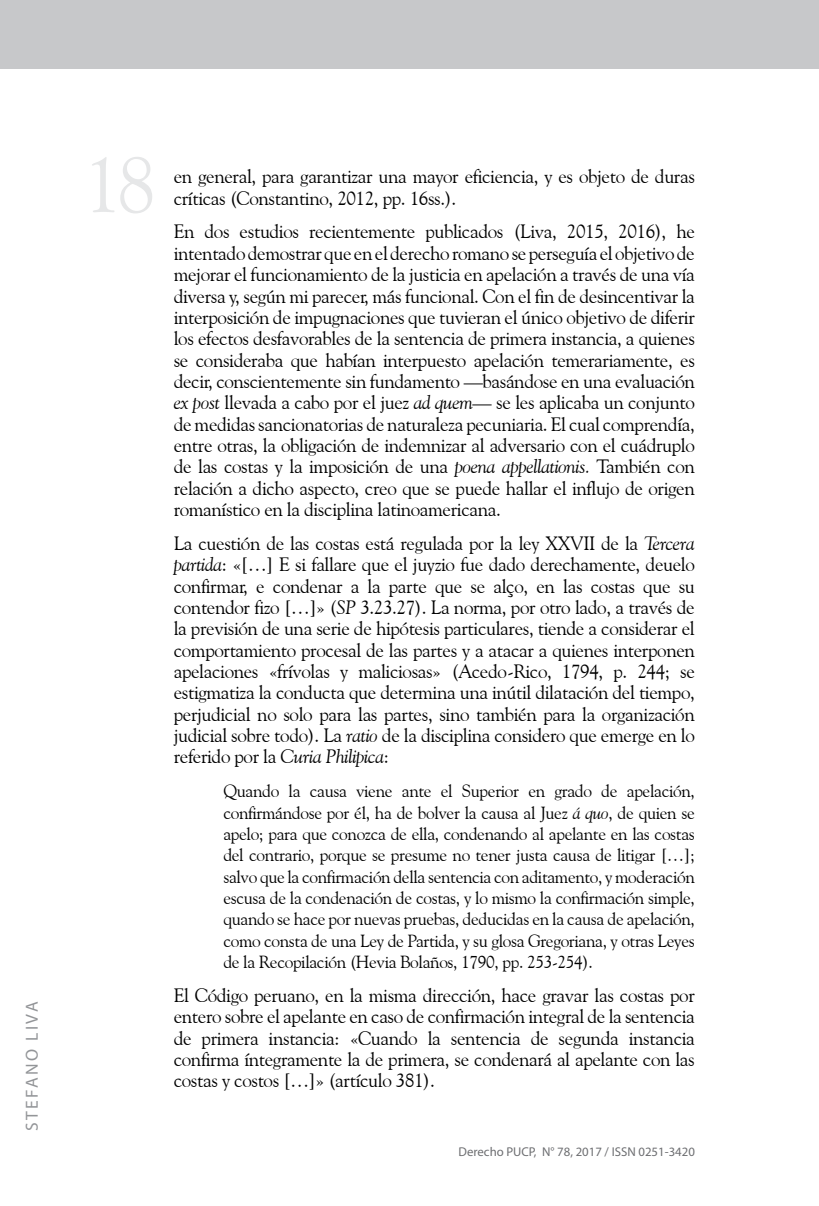
<style>
.page{position:relative;width:819px;height:1206px;background:#fff}
.page>*{position:absolute;margin:0;border:0;box-sizing:border-box;transform-origin:0 0}
.t1{font:78.75px "Goudy Old Style BT";color:#e6e7e8}
.t2{font:19.25px/21.3px "Goudy Old Style BT";letter-spacing:-.02em;color:#000;text-align:justify}
.t3{font:17.5px/21.3px "Goudy Old Style BT";letter-spacing:-.02em;color:#000;text-align:justify}
.t4{font:17.5px "Myriad Pro";letter-spacing:.14em;color:#939598}
.t5{font:12.78px "Myriad Pro";color:#6d6e71}
.s1{font-style:italic}
</style>
<div class="page">
<div style="left:0;top:0;width:819px;height:69px;background:#c7c8ca"></div>
<p class="t4" style="left:21px;top:1131px;width:131px;rotate:-90deg">STEFANO LIVA</p>
<h1 class="t1" style="left:83px;top:136px;width:75px">18</h1>
<p class="t2" style="left:174px;top:166px;width:522px">en general, para garantizar una mayor eficiencia, y es objeto de duras críticas (Constantino, 2012, pp. 16ss.).</p>
<p class="t2" style="left:174px;top:221px;width:522px">En dos estudios recientemente publicados (Liva, 2015, 2016), he intentado demostrar que en el derecho romano se perseguía el objetivo de mejorar el funcionamiento de la justicia en apelación a través de una vía diversa y, según mi parecer, más funcional. Con el fin de desincentivar la interposición de impugnaciones que tuvieran el único objetivo de diferir los efectos desfavorables de la sentencia de primera instancia, a quienes se consideraba que habían interpuesto apelación temerariamente, es decir, conscientemente sin fundamento —basándose en una evaluación <span class="s1">ex post</span> llevada a cabo por el juez <span class="s1">ad quem</span>— se les aplicaba un conjunto de medidas sancionatorias de naturaleza pecuniaria. El cual comprendía, entre otras, la obligación de indemnizar al adversario con el cuádruplo de las costas y la imposición de una <span class="s1">poena appellationis.</span> También con relación a dicho aspecto, creo que se puede hallar el influjo de origen romanístico en la disciplina latinoamericana.</p>
<p class="t2" style="left:174px;top:532px;width:522px">La cuestión de las costas está regulada por la ley XXVII de la <span class="s1">Tercera partida</span>: «[…] E si fallare que el juyzio fue dado derechamente, deuelo confirmar, e condenar a la parte que se alço, en las costas que su contendor fizo […]» (<span class="s1">SP</span> 3.23.27). La norma, por otro lado, a través de la previsión de una serie de hipótesis particulares, tiende a considerar el comportamiento procesal de las partes y a atacar a quienes interponen apelaciones «frívolas y maliciosas» (Acedo-Rico, 1794, p. 244; se estigmatiza la conducta que determina una inútil dilatación del tiempo, perjudicial no solo para las partes, sino también para la organización judicial sobre todo). La <span class="s1">ratio</span> de la disciplina considero que emerge en lo referido por la <span class="s1">Curia Philipica</span>:</p>
<p class="t3" style="left:223px;top:780px;width:473px">Quando la causa viene ante el Superior en grado de apelación, confirmándose por él, ha de bolver la causa al Juez <span class="s1">á quo</span>, de quien se apelo; para que conozca de ella, condenando al apelante en las costas del contrario, porque se presume no tener justa causa de litigar […]; salvo que la confirmación della sentencia con aditamento, y moderación escusa de la condenación de costas, y lo mismo la confirmación simple, quando se hace por nuevas pruebas, deducidas en la causa de apelación, como consta de una Ley de Partida, y su glosa Gregoriana, y otras Leyes de la Recopilación (Hevia Bolaños, 1790, pp. 253-254).</p>
<p class="t2" style="left:174px;top:984px;width:522px">El Código peruano, en la misma dirección, hace gravar las costas por entero sobre el apelante en caso de confirmación integral de la sentencia de primera instancia: «Cuando la sentencia de segunda instancia confirma íntegramente la de primera, se condenará al apelante con las costas y costos […]» (artículo 381).</p>
<p class="t5" style="left:458px;top:1144px;width:238px">Derecho PUCP, N° 78, 2017 / ISSN 0251-3420</p>
</div>
